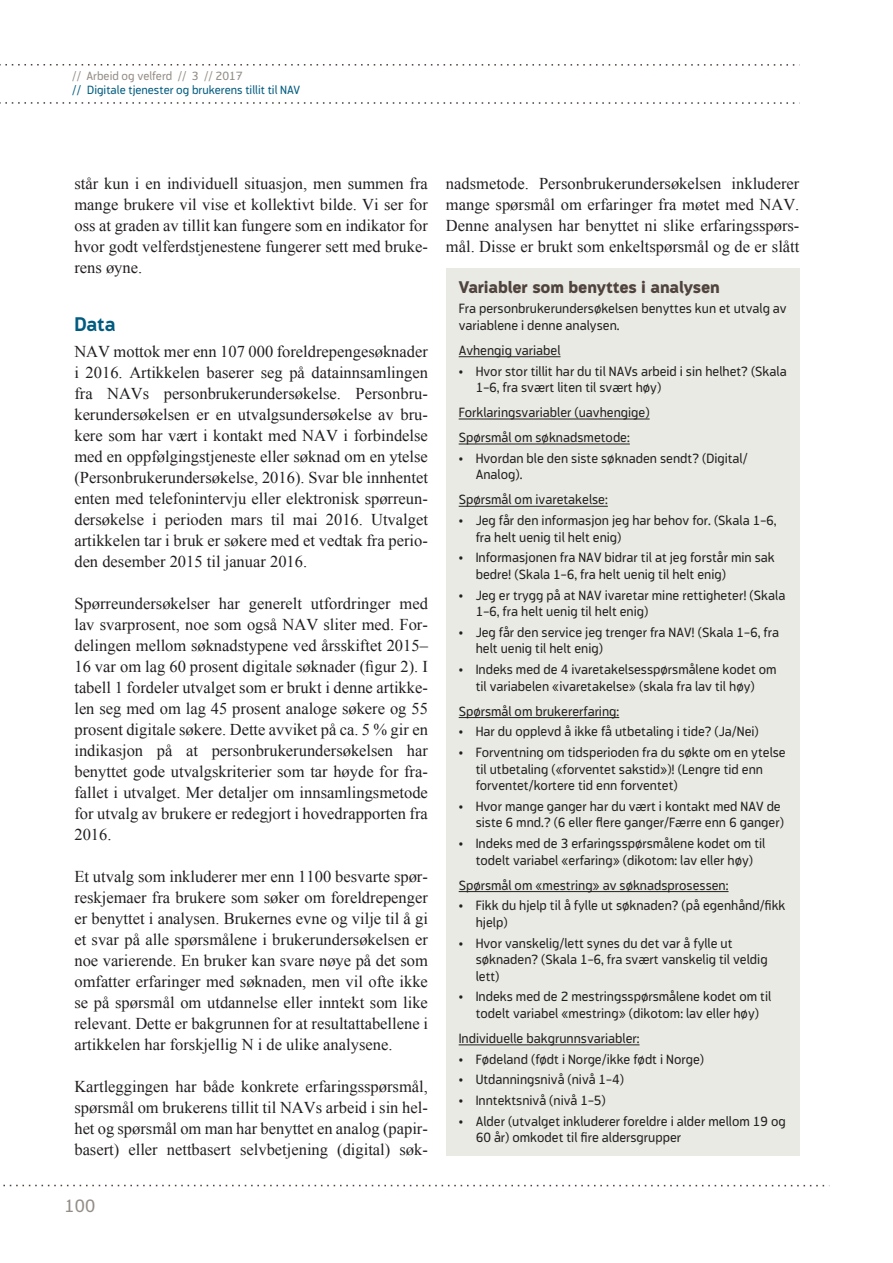
<style>
.page{position:relative;width:893px;height:1263px;background:#fff}
.page>*{position:absolute;margin:0;border:0;box-sizing:border-box;transform-origin:0 0}
.t1{font:700 19.5px "Modus";color:#005b7f}
.t2{font:18px "Modus";color:#948d87}
.t3{font:16.5px/21px "Times New Roman";color:#231f20;text-align:justify}
.t4{font:800 16.5px "Modus";letter-spacing:-.01em;color:#50433d}
.t5{font:13.5px/16.5px "Modus";color:#231f20}
.t6{font:12px "Modus";color:#005b7f}
.t7{font:12px "Modus";color:#948d87}
</style>
<div class="page">
<svg style="left:0;top:64px;width:795px;height:2px"></svg>
<svg style="left:0;top:102px;width:795px;height:2px"></svg>
<svg style="left:3px;top:1185px;width:822px;height:1px"></svg>
<div style="left:446px;top:268px;width:353px;height:887px;background:#e9eae4"></div>
<hr style="left:459px;top:356px;width:101px;height:1px;background:#231f20">
<hr style="left:459px;top:419px;width:191px;height:1px;background:#231f20">
<hr style="left:459px;top:444px;width:171px;height:1px;background:#231f20">
<hr style="left:459px;top:506px;width:149px;height:1px;background:#231f20">
<hr style="left:459px;top:717px;width:160px;height:1px;background:#231f20">
<hr style="left:459px;top:891px;width:269px;height:1px;background:#231f20">
<hr style="left:459px;top:1044px;width:181px;height:1px;background:#231f20">
<p class="t7" style="left:72px;top:69px;width:172px">// Arbeid og velferd // 3 // 2017</p>
<p class="t6" style="left:72px;top:83px;width:229px">// Digitale tjenester og brukerens tillit til NAV</p>
<p class="t3" style="left:74px;top:173px;width:355px">står kun i en individuell situasjon, men summen fra mange brukere vil vise et kollektivt bilde. Vi ser for oss at graden av tillit kan fungere som en indikator for hvor godt velferdstjenestene fungerer sett med bruke&shy;rens øyne.</p>
<p class="t1" style="left:74px;top:314px;width:43px">Data</p>
<p class="t3" style="left:74px;top:341px;width:355px">NAV mottok mer enn 107 000 foreldrepengesøknader i 2016. Artikkelen baserer seg på datainnsamlingen fra NAVs personbrukerundersøkelse. Personbru&shy;kerundersøkelsen er en utvalgsundersøkelse av bru&shy;kere som har vært i kontakt med NAV i forbindelse med en oppfølgingstjeneste eller søknad om en ytelse (Personbrukerundersøkelse, 2016). Svar ble innhentet enten med telefonintervju eller elektronisk spørreun&shy;dersøkelse i perioden mars til mai 2016. Utvalget artikkelen tar i bruk er søkere med et vedtak fra perio&shy;den desember 2015 til januar 2016.</p>
<p class="t3" style="left:74px;top:593px;width:355px">Spørreundersøkelser har generelt utfordringer med lav svarprosent, noe som også NAV sliter med. For&shy;delingen mellom søknadstypene ved årsskiftet 2015– 16 var om lag 60 prosent digitale søknader (figur 2). I tabell 1 fordeler utvalget som er brukt i denne artikke&shy;len seg med om lag 45 prosent analoge søkere og 55 prosent digitale søkere. Dette avviket på ca. 5 % gir en indikasjon på at personbrukerundersøkelsen har benyttet gode utvalgskriterier som tar høyde for fra&shy;fallet i utvalget. Mer detaljer om innsamlingsmetode for utvalg av brukere er redegjort i hovedrapporten fra 2016.</p>
<p class="t3" style="left:74px;top:866px;width:355px">Et utvalg som inkluderer mer enn 1100 besvarte spør&shy;reskjemaer fra brukere som søker om foreldrepenger er benyttet i analysen. Brukernes evne og vilje til å gi et svar på alle spørsmålene i brukerundersøkelsen er noe varierende. En bruker kan svare nøye på det som omfatter erfaringer med søknaden, men vil ofte ikke se på spørsmål om utdannelse eller inntekt som like relevant. Dette er bakgrunnen for at resultattabellene i artikkelen har forskjellig N i de ulike analysene.</p>
<p class="t3" style="left:74px;top:1076px;width:355px">Kartleggingen har både konkrete erfaringsspørsmål, spørsmål om brukerens tillit til NAVs arbeid i sin hel&shy;het og spørsmål om man har benyttet en analog (papir&shy;basert) eller nettbasert selvbetjening (digital) søk-</p>
<p class="t2" style="left:65px;top:1195px;width:32px">100</p>
<p class="t3" style="left:446px;top:173px;width:355px">nadsmetode. Personbrukerundersøkelsen inkluderer mange spørsmål om erfaringer fra møtet med NAV.<br>Denne analysen har benyttet ni slike erfaringsspørs&shy;mål. Disse er brukt som enkeltspørsmål og de er slått</p>
<p class="t4" style="left:459px;top:278px;width:263px">Variabler som benyttes i analysen</p>
<p class="t5" style="left:459px;top:300px;width:329px">Fra personbrukerundersøkelsen benyttes kun et utvalg av variablene i denne analysen.</p>
<p class="t5" style="left:459px;top:342px;width:103px">Avhengig variabel</p>
<p class="t5" style="left:476px;top:363px;width:312px;text-indent:-17px">• Hvor stor tillit har du til NAVs arbeid i sin helhet? (Skala<br>1–6, fra svært liten til svært høy)</p>
<p class="t5" style="left:459px;top:400px;width:192px;line-height:25px">Forklaringsvariabler (uavhengige)<br>Spørsmål om søknadsmetode:</p>
<p class="t5" style="left:476px;top:450px;width:274px;text-indent:-17px">• Hvordan ble den siste søknaden sendt? (Digital/<br>Analog).</p>
<p class="t5" style="left:459px;top:491px;width:151px">Spørsmål om ivaretakelse:</p>
<p class="t5" style="left:476px;top:512px;width:302px;text-indent:-17px">• Jeg får den informasjon jeg har behov for. (Skala 1–6, fra helt uenig til helt enig)</p>
<p class="t5" style="left:476px;top:549px;width:301px;text-indent:-17px">• Informasjonen fra NAV bidrar til at jeg forstår min sak bedre! (Skala 1–6, fra helt uenig til helt enig)</p>
<p class="t5" style="left:476px;top:587px;width:311px;text-indent:-17px">• Jeg er trygg på at NAV ivaretar mine rettigheter! (Skala<br>1–6, fra helt uenig til helt enig)</p>
<p class="t5" style="left:476px;top:624px;width:305px;text-indent:-17px">• Jeg får den service jeg trenger fra NAV! (Skala 1–6, fra helt uenig til helt enig)</p>
<p class="t5" style="left:459px;top:661px;width:320px;text-align:center">• Indeks med de 4 ivaretakelsesspørsmålene kodet om til variabelen «ivaretakelse» (skala fra lav til høy)</p>
<p class="t5" style="left:459px;top:703px;width:162px">Spørsmål om brukererfaring:</p>
<p class="t5" style="left:459px;top:723px;width:302px">• Har du opplevd å ikke få utbetaling i tide? (Ja/Nei)</p>
<p class="t5" style="left:476px;top:744px;width:312px;text-indent:-17px">• Forventning om tidsperioden fra du søkte om en ytelse til utbetaling («forventet sakstid»)! (Lengre tid enn forventet/kortere tid enn forventet)</p>
<p class="t5" style="left:459px;top:798px;width:327px;text-align:right">• Hvor mange ganger har du vært i kontakt med NAV de siste 6 mnd.? (6 eller flere ganger/Færre enn 6 ganger)</p>
<p class="t5" style="left:459px;top:835px;width:308px;text-align:center">• Indeks med de 3 erfaringsspørsmålene kodet om til todelt variabel «erfaring» (dikotom: lav eller høy)</p>
<p class="t5" style="left:459px;top:877px;width:271px">Spørsmål om «mestring» av søknadsprosessen:</p>
<p class="t5" style="left:476px;top:897px;width:311px;text-indent:-17px">• Fikk du hjelp til å fylle ut søknaden? (på egenhånd/fikk hjelp)</p>
<p class="t5" style="left:476px;top:935px;width:293px;text-indent:-17px">• Hvor vanskelig/lett synes du det var å fylle ut søknaden? (Skala 1–6, fra svært vanskelig til veldig lett)</p>
<p class="t5" style="left:459px;top:988px;width:314px;text-align:center">• Indeks med de 2 mestringsspørsmålene kodet om til todelt variabel «mestring» (dikotom: lav eller høy)</p>
<p class="t5" style="left:459px;top:1030px;width:182px">Individuelle bakgrunnsvariabler:</p>
<p class="t5" style="left:459px;top:1051px;width:247px">• Fødeland (født i Norge/ikke født i Norge)</p>
<p class="t5" style="left:459px;top:1071px;width:167px">• Utdanningsnivå (nivå 1–4)</p>
<p class="t5" style="left:459px;top:1092px;width:149px">• Inntektsnivå (nivå 1–5)</p>
<p class="t5" style="left:476px;top:1113px;width:312px;text-indent:-17px">• Alder (utvalget inkluderer foreldre i alder mellom 19 og<br>60 år) omkodet til fire aldersgrupper</p>
</div>
